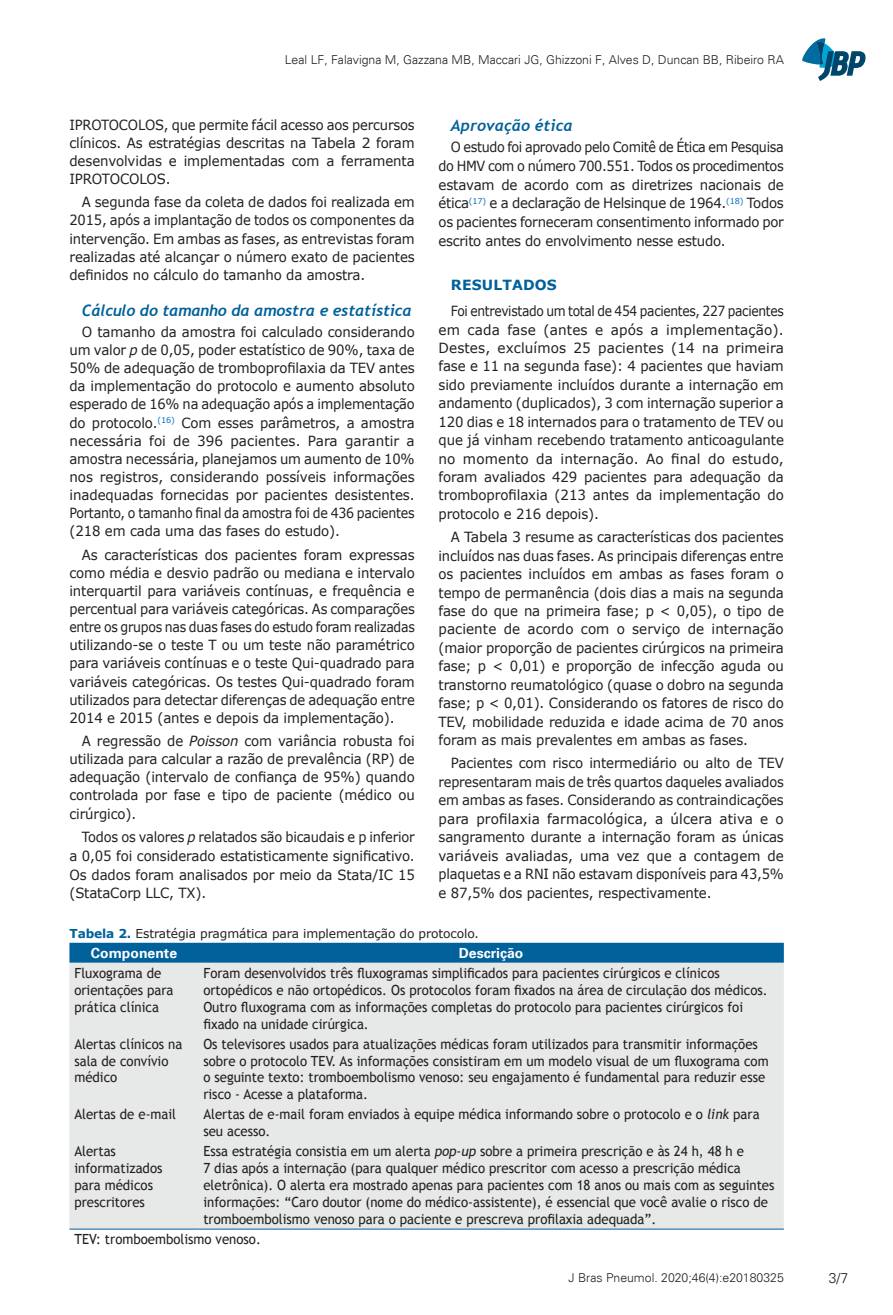
<style>
.page{position:relative;width:893px;height:1315px;background:#fff}
.page>*{position:absolute;margin:0;border:0;box-sizing:border-box;transform-origin:0 0}
.Heading2{font:italic 700 15.75px "Trebuchet";letter-spacing:-.01em;color:#00619b}
.Paragraph{font:14px/18.2px "Verdana";letter-spacing:-.01em;color:#231f20;text-align:justify;scale:.95 1}
.TableBody{font:14px/16.8px "Trebuchet MS";color:#231f20;scale:.94 1}
.Paragraph-2{font:14px/18.4px "Verdana";letter-spacing:-.01em;color:#231f20;text-align:justify;scale:.88 1}
.Paragraph-3{font:14px/18.7px "Verdana";letter-spacing:-.01em;color:#231f20;text-align:justify;scale:.91 1}
.Paragraph-4{font:14px/18.7px "Verdana";letter-spacing:-.01em;color:#231f20;text-align:justify;scale:.93 1}
.Paragraph-5{font:14px/18.2px "Verdana";letter-spacing:-.01em;color:#231f20;text-align:justify;scale:.94 1}
.TableHead{font:700 14px "Univers";color:#fff}
.Heading1{font:700 14px "Verdana";letter-spacing:.01em;color:#00619b}
.t1{font:300 14px "Univers";color:#231f20}
.t2{font:300 12.25px "Univers";color:#231f20}
.TableTitle{font:12.25px "Verdana";letter-spacing:-.01em;color:#231f20}
.s1{font-weight:700;color:#00619b}
.s2{font-style:italic}
</style>
<div class="page">
<svg style="left:802px;top:38px;width:64px;height:43px"></svg>
<div style="left:69px;top:942px;width:715px;height:20px;background:#00619b"></div>
<div style="left:69px;top:962px;width:715px;height:266px;background:#e7e8e8"></div>
<hr style="left:69px;top:1228px;width:129px;height:1px;background:#00619b">
<hr style="left:198px;top:1228px;width:586px;height:1px;background:#00619b">
<p class="t2" style="left:285px;top:52px;width:500px">Leal LF, Falavigna M, Gazzana MB, Maccari JG, Ghizzoni F, Alves D, Duncan BB, Ribeiro RA</p>
<p class="Heading2" style="left:451px;top:115px;width:123px">Aprovação ética</p>
<p class="Paragraph-3" style="left:439px;top:138px;width:381px;text-indent:12px">O estudo foi aprovado pelo Comitê de Ética em Pesquisa do HMV com o número 700.551. Todos os procedimentos estavam de acordo com as diretrizes nacionais de ética<sup>(17)</sup> e a declaração de Helsinque de 1964.<sup>(18)</sup> Todos os pacientes forneceram consentimento informado por escrito antes do envolvimento nesse estudo.</p>
<p class="Heading1" style="left:451px;top:275px;width:107px">RESULTADOS</p>
<p class="Paragraph-2" style="left:439px;top:302px;width:394px;text-indent:12px">Foi entrevistado um total de 454 pacientes, 227 pacientes em cada fase (antes e após a implementação).<br>Destes, excluímos 25 pacientes (14 na primeira fase e 11 na segunda fase): 4 pacientes que haviam sido previamente incluídos durante a internação em andamento (duplicados), 3 com internação superior a 120 dias e 18 internados para o tratamento de TEV ou que já vinham recebendo tratamento anticoagulante no momento da internação. Ao final do estudo, foram avaliados 429 pacientes para adequação da tromboprofilaxia (213 antes da implementação do protocolo e 216 depois).</p>
<p class="Paragraph" style="left:439px;top:528px;width:365px;text-indent:12px">A Tabela 3 resume as características dos pacientes incluídos nas duas fases. As principais diferenças entre os pacientes incluídos em ambas as fases foram o tempo de permanência (dois dias a mais na segunda fase do que na primeira fase; p &lt; 0,05), o tipo de paciente de acordo com o serviço de internação (maior proporção de pacientes cirúrgicos na primeira fase; p &lt; 0,01) e proporção de infecção aguda ou transtorno reumatológico (quase o dobro na segunda fase; p &lt; 0,01). Considerando os fatores de risco do TEV, mobilidade reduzida e idade acima de 70 anos foram as mais prevalentes em ambas as fases.</p>
<p class="Paragraph" style="left:439px;top:754px;width:365px;text-indent:12px">Pacientes com risco intermediário ou alto de TEV representaram mais de três quartos daqueles avaliados em ambas as fases. Considerando as contraindicações para profilaxia farmacológica, a úlcera ativa e o sangramento durante a internação foram as únicas variáveis avaliadas, uma vez que a contagem de plaquetas e a RNI não estavam disponíveis para 43,5% e 87,5% dos pacientes, respectivamente.</p>
<p class="TableTitle" style="left:69px;top:925px;width:411px"><span class="s1">Tabela 2.</span> Estratégia pragmática para implementação do protocolo.</p>
<p class="TableHead" style="left:91px;top:944px;width:88px">Componente</p>
<p class="TableHead" style="left:459px;top:944px;width:66px">Descrição</p>
<p class="TableBody" style="left:74px;top:965px;width:107px">Fluxograma de orientações para prática clínica</p>
<p class="TableBody" style="left:203px;top:965px;width:602px">Foram desenvolvidos três fluxogramas simplificados para pacientes cirúrgicos e clínicos ortopédicos e não ortopédicos. Os protocolos foram fixados na área de circulação dos médicos.<br>Outro fluxograma com as informações completas do protocolo para pacientes cirúrgicos foi fixado na unidade cirúrgica.</p>
<p class="TableBody" style="left:74px;top:1035px;width:116px">Alertas clínicos na sala de convívio médico</p>
<p class="TableBody" style="left:203px;top:1035px;width:603px">Os televisores usados para atualizações médicas foram utilizados para transmitir informações sobre o protocolo TEV. As informações consistiram em um modelo visual de um fluxograma com o seguinte texto: tromboembolismo venoso: seu engajamento é fundamental para reduzir esse risco - Acesse a plataforma.</p>
<p class="TableBody" style="left:74px;top:1106px;width:110px">Alertas de e-mail</p>
<p class="TableBody" style="left:203px;top:1106px;width:593px">Alertas de e-mail foram enviados à equipe médica informando sobre o protocolo e o <span class="s2">link</span> para seu acesso.</p>
<p class="TableBody" style="left:74px;top:1143px;width:95px">Alertas informatizados para médicos prescritores</p>
<p class="TableBody" style="left:203px;top:1143px;width:609px">Essa estratégia consistia em um alerta <span class="s2">pop-up</span> sobre a primeira prescrição e às 24 h, 48 h e<br>7 dias após a internação (para qualquer médico prescritor com acesso a prescrição médica eletrônica). O alerta era mostrado apenas para pacientes com 18 anos ou mais com as seguintes informações: “Caro doutor (nome do médico-assistente), é essencial que você avalie o risco de tromboembolismo venoso para o paciente e prescreva profilaxia adequada”.</p>
<p class="TableBody" style="left:74px;top:1231px;width:200px">TEV: tromboembolismo venoso.</p>
<p class="Paragraph-5" style="left:69px;top:116px;width:369px">IPROTOCOLOS, que permite fácil acesso aos percursos clínicos. As estratégias descritas na Tabela 2 foram desenvolvidas e implementadas com a ferramenta IPROTOCOLOS.</p>
<p class="Paragraph" style="left:69px;top:193px;width:365px;text-indent:12px">A segunda fase da coleta de dados foi realizada em 2015, após a implantação de todos os componentes da intervenção. Em ambas as fases, as entrevistas foram realizadas até alcançar o número exato de pacientes definidos no cálculo do tamanho da amostra.</p>
<p class="Heading2" style="left:82px;top:301px;width:331px">Cálculo do tamanho da amostra e estatística</p>
<p class="Paragraph" style="left:69px;top:323px;width:365px;text-indent:12px">O tamanho da amostra foi calculado considerando um valor <span class="s2">p</span> de 0,05, poder estatístico de 90%, taxa de 50% de adequação de tromboprofilaxia da TEV antes da implementação do protocolo e aumento absoluto esperado de 16% na adequação após a implementação do protocolo.<sup>(16)</sup> Com esses parâmetros, a amostra necessária foi de 396 pacientes. Para garantir a amostra necessária, planejamos um aumento de 10% nos registros, considerando possíveis informações inadequadas fornecidas por pacientes desistentes.<br>Portanto, o tamanho final da amostra foi de 436 pacientes (218 em cada uma das fases do estudo).</p>
<p class="Paragraph" style="left:69px;top:545px;width:365px;text-indent:12px">As características dos pacientes foram expressas como média e desvio padrão ou mediana e intervalo interquartil para variáveis contínuas, e frequência e percentual para variáveis categóricas. As comparações entre os grupos nas duas fases do estudo foram realizadas utilizando-se o teste T ou um teste não paramétrico para variáveis contínuas e o teste Qui-quadrado para variáveis categóricas. Os testes Qui-quadrado foram utilizados para detectar diferenças de adequação entre 2014 e 2015 (antes e depois da implementação).</p>
<p class="Paragraph" style="left:69px;top:732px;width:365px;text-indent:12px">A regressão de <span class="s2">Poisson</span> com variância robusta foi utilizada para calcular a razão de prevalência (RP) de adequação (intervalo de confiança de 95%) quando controlada por fase e tipo de paciente (médico ou cirúrgico).</p>
<p class="Paragraph-4" style="left:69px;top:828px;width:373px;text-indent:12px">Todos os valores <span class="s2">p</span> relatados são bicaudais e p inferior a 0,05 foi considerado estatisticamente significativo.<br>Os dados foram analisados por meio da Stata/IC 15 (StataCorp LLC, TX).</p>
<p class="t2" style="left:569px;top:1270px;width:217px">J Bras Pneumol. 2020;46(4):e20180325</p>
<p class="t1" style="left:829px;top:1269px;width:21px">3/7</p>
</div>
